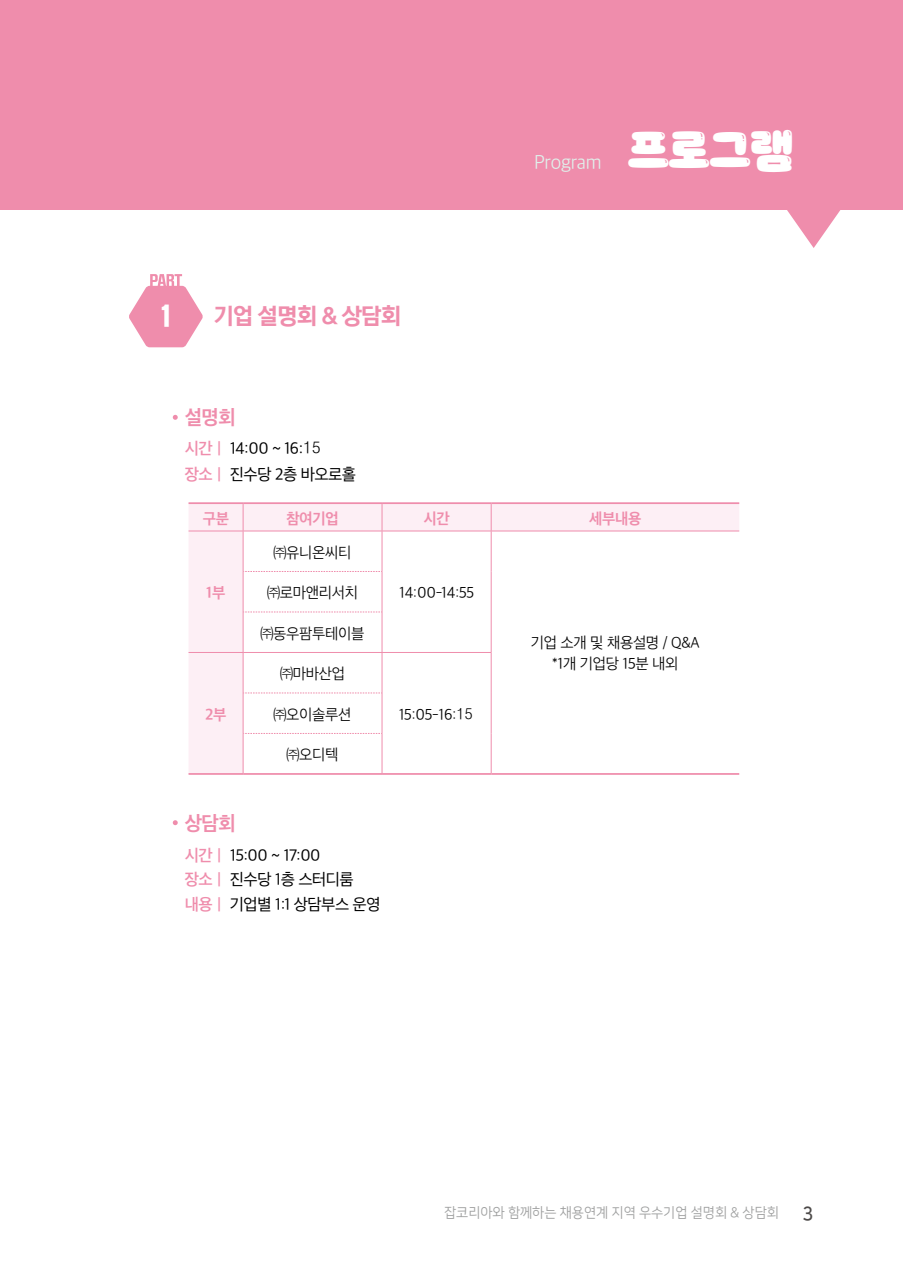
<style>
.page{position:relative;width:903px;height:1275px;background:#fff}
.page>*{position:absolute;margin:0;border:0;box-sizing:border-box;transform-origin:0 0}
.t1{font:43.75px "SD Odongtong Bling";color:#fff}
.t2{font:24.5px "SD Gyeokdong G206 Hv";color:#fff}
.t3{font:22.75px "NEXON Lv 2 Gothic OTF Bold";letter-spacing:-.02em;color:#ef8dac}
.t4{font:19.25px "SD Gothic Neoa c Lt";letter-spacing:-.015em;color:#e0f0eb}
.t5{font:19.25px "SD Gothic Neoa g Bd";letter-spacing:-.03em;color:#ef8dac}
.t6{font:15.75px/24.5px "SD Gothic Neoa d Rg";letter-spacing:-.03em;color:#000}
.t7{font:14.88px/21px "SD Gothic Neoa c Lt";letter-spacing:-.02em;color:#000;text-align:center}
.t8{font:14.88px "SD Gothic Neoa g Bd";letter-spacing:-.02em;color:#ef8dac}
.t9{font:14px "Nanum Square R";color:#9fa0a0;scale:.95 1}
.s1{font-family:"SD Gothic Neoa f Sm";color:#ef8dac}
.s2{font-family:"Adobe Myungjo Std";font-weight:500}
.s3{font-family:"Adobe Gothic Std";font-weight:300}
.s4{font-family:"Nanum Square B";font-size:19.25px;color:#4c4948}
</style>
<div class="page">
<div style="left:0;top:0;width:903px;height:209px;background:#ef8dac"></div>
<svg style="left:779px;top:209px;width:69px;height:39px"></svg>
<svg style="left:129px;top:274px;width:74px;height:73px"></svg>
<svg style="left:173px;top:415px;width:5px;height:5px"></svg>
<svg style="left:173px;top:820px;width:5px;height:5px"></svg>
<svg style="left:189px;top:504px;width:550px;height:269px"></svg>
<hr style="left:189px;top:502px;width:54px;height:2px;background:#ef8dac">
<hr style="left:243px;top:502px;width:139px;height:2px;background:#ef8dac">
<hr style="left:382px;top:502px;width:109px;height:2px;background:#ef8dac">
<hr style="left:491px;top:502px;width:248px;height:2px;background:#ef8dac">
<hr style="left:491px;top:773px;width:248px;height:2px;background:#ef8dac">
<hr style="left:189px;top:773px;width:54px;height:2px;background:#ef8dac">
<hr style="left:382px;top:773px;width:109px;height:2px;background:#ef8dac">
<hr style="left:243px;top:773px;width:139px;height:2px;background:#ef8dac">
<svg style="left:243px;top:504px;width:1px;height:27px"></svg>
<svg style="left:382px;top:504px;width:1px;height:27px"></svg>
<svg style="left:491px;top:504px;width:1px;height:27px"></svg>
<hr style="left:189px;top:531px;width:54px;height:1px;background:#ef8dac">
<hr style="left:243px;top:531px;width:139px;height:1px;background:#ef8dac">
<hr style="left:243px;top:531px;width:1px;height:40px;background:#ef8dac">
<hr style="left:382px;top:531px;width:109px;height:1px;background:#ef8dac">
<hr style="left:382px;top:531px;width:1px;height:40px;background:#ef8dac">
<hr style="left:491px;top:531px;width:248px;height:1px;background:#ef8dac">
<hr style="left:491px;top:531px;width:1px;height:40px;background:#ef8dac">
<hr style="left:491px;top:571px;width:1px;height:41px;background:#ef8dac">
<hr style="left:491px;top:612px;width:1px;height:40px;background:#ef8dac">
<svg style="left:244px;top:571px;width:138px;height:1px"></svg>
<hr style="left:243px;top:571px;width:1px;height:41px;background:#ef8dac">
<hr style="left:382px;top:571px;width:1px;height:41px;background:#ef8dac">
<svg style="left:244px;top:612px;width:138px;height:1px"></svg>
<hr style="left:243px;top:612px;width:1px;height:40px;background:#ef8dac">
<hr style="left:382px;top:612px;width:1px;height:40px;background:#ef8dac">
<hr style="left:189px;top:652px;width:54px;height:1px;background:#ef8dac">
<hr style="left:243px;top:652px;width:139px;height:1px;background:#ef8dac">
<hr style="left:243px;top:653px;width:1px;height:40px;background:#ef8dac">
<hr style="left:382px;top:652px;width:109px;height:1px;background:#ef8dac">
<hr style="left:382px;top:653px;width:1px;height:40px;background:#ef8dac">
<hr style="left:491px;top:653px;width:1px;height:40px;background:#ef8dac">
<hr style="left:491px;top:693px;width:1px;height:40px;background:#ef8dac">
<hr style="left:491px;top:733px;width:1px;height:40px;background:#ef8dac">
<svg style="left:244px;top:693px;width:138px;height:1px"></svg>
<svg style="left:244px;top:733px;width:138px;height:1px"></svg>
<hr style="left:243px;top:693px;width:1px;height:40px;background:#ef8dac">
<hr style="left:382px;top:693px;width:1px;height:40px;background:#ef8dac">
<hr style="left:243px;top:733px;width:1px;height:40px;background:#ef8dac">
<hr style="left:382px;top:733px;width:1px;height:40px;background:#ef8dac">
<h2 class="t2" style="left:161px;top:304px;width:10px">1</h2>
<h3 class="t3" style="left:214px;top:304px;width:189px">기업 설명회 &amp; 상담회</h3>
<p class="t5" style="left:185px;top:408px;width:52px">설명회</p>
<p class="t6" style="left:185px;top:435px;width:173px;line-height:26.4px"><span class="s1">시간｜</span> 14:00 ~ 16<span class="s2">:</span><span class="s3">15<br></span><span class="s1">장소｜</span> 진수당 2층 바오로홀</p>
<p class="t4" style="left:534px;top:152px;width:69px">Program</p>
<h1 class="t1" style="left:627px;top:123px;width:168px">프로그램</h1>
<p class="t8" style="left:203px;top:511px;width:28px">구분</p>
<p class="t8" style="left:286px;top:511px;width:54px">참여기업</p>
<p class="t8" style="left:423px;top:511px;width:28px">시간</p>
<p class="t8" style="left:589px;top:511px;width:54px">세부내용</p>
<p class="t8" style="left:206px;top:585px;width:21px">1부</p>
<p class="t8" style="left:205px;top:707px;width:23px">2부</p>
<p class="t5" style="left:185px;top:813px;width:52px">상담회</p>
<p class="t7" style="left:274px;top:542px;width:79px">㈜유니온씨티</p>
<p class="t7" style="left:267px;top:582px;width:92px">㈜로마앤리서치</p>
<p class="t7" style="left:261px;top:623px;width:105px">㈜동우팜투테이블</p>
<p class="t7" style="left:399px;top:582px;width:76px">14:00-14:55</p>
<p class="t7" style="left:280px;top:663px;width:66px">㈜마바산업</p>
<p class="t7" style="left:274px;top:704px;width:79px">㈜오이솔루션</p>
<p class="t7" style="left:399px;top:704px;width:76px">15:05-16:<span class="s3">15</span></p>
<p class="t7" style="left:287px;top:744px;width:53px">㈜오디텍</p>
<p class="t6" style="left:185px;top:843px;width:197px"><span class="s1">시간｜</span> 15:00 ~ 17:00<br><span class="s1">장소｜</span> 진수당 1층 스터디룸 <span class="s1">내용｜</span> 기업별 1:1 상담부스 운영</p>
<p class="t7" style="left:531px;top:632px;width:170px">기업 소개 및 채용설명 / Q&amp;A *1개 기업당 15분 내외</p>
<p class="t9" style="left:444px;top:1206px;width:390px">잡코리아와 함께하는 채용연계 지역 우수기업 설명회 &amp; 상담회 <span class="s4">3</span></p>
</div>
